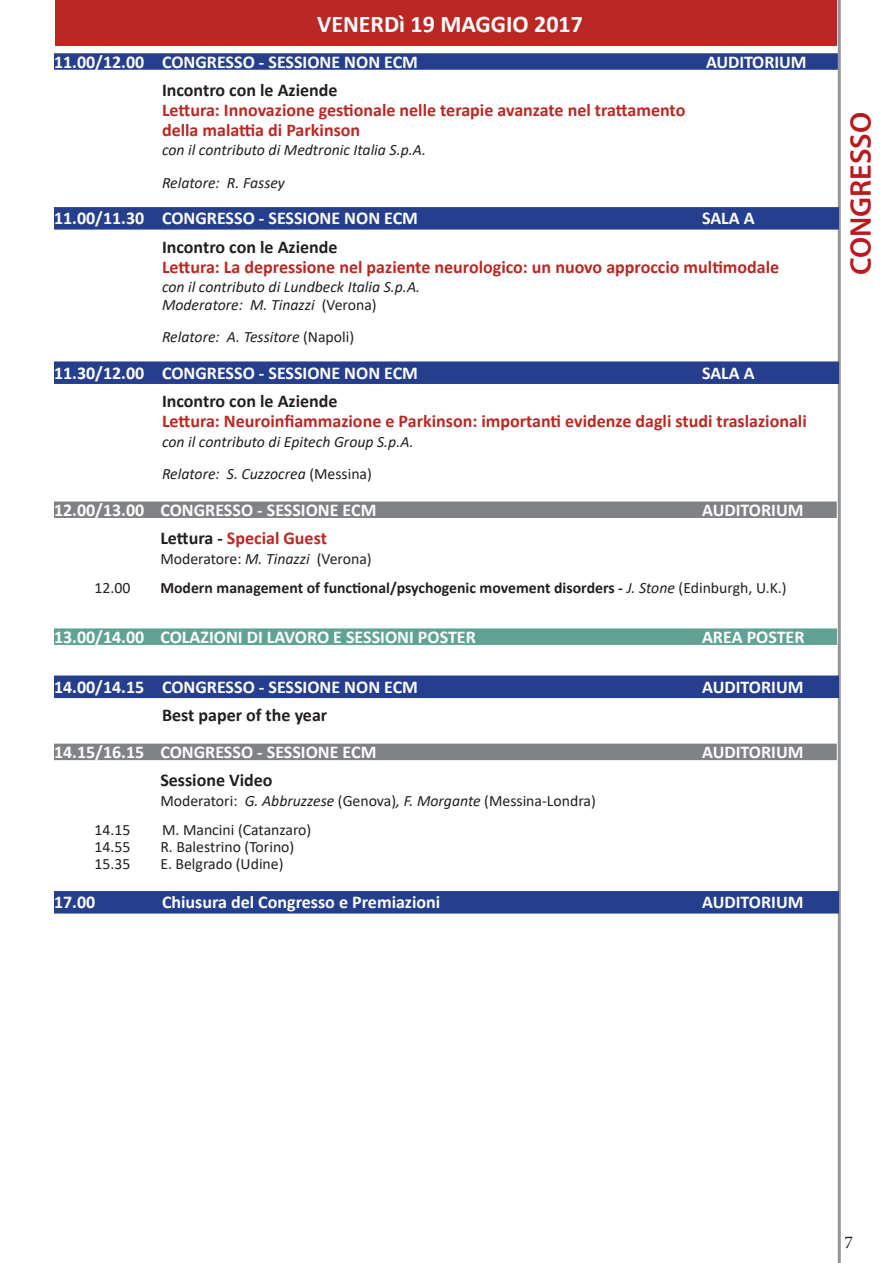
<style>
.page{position:relative;width:893px;height:1263px;background:#fff}
.page>*{position:absolute;margin:0;border:0;box-sizing:border-box;transform-origin:0 0}
.t1{font:600 30px "Myriad Pro";color:#ba191e}
.Normale{font:700 24px "Calibri";color:#fff}
.Normale-2{font:700 18px "Calibri";color:#fff}
.Punto_elenco{font:700 18px/19.8px "Calibri";color:#bb2824}
.Punto_elenco-2{font:700 18px "Calibri";color:#fff}
.Normale-3{font:700 18px "Calibri";color:#bb2824}
.Punto_elenco-3{font:700 18px "Calibri";color:#231f20}
.Normale-4{font:700 18px "Calibri";color:#231f20}
.t2{font:18px "Minion Pro";color:#231f20}
.Punto_elenco-4{font:italic 15.75px/17.4px "Calibri";color:#231f20}
.Normale-5{font:15.75px "Calibri";color:#231f20}
.Normale-6{font:700 15.75px "Calibri";color:#231f20}
.s1{color:#231f20}
.s2{font-style:normal}
.s3{font-style:italic}
.s4{font-weight:400;font-style:italic}
.s5{font-weight:400}
</style>
<div class="page">
<hr style="left:838px;top:0;width:3px;height:1263px;background:#939598">
<div style="left:55px;top:0;width:781px;height:45px;background:#bb2824"></div>
<div style="left:54px;top:53px;width:784px;height:17px;background:#253f8e"></div>
<div style="left:54px;top:207px;width:785px;height:23px;background:#253f8e"></div>
<div style="left:54px;top:361px;width:785px;height:23px;background:#253f8e"></div>
<div style="left:54px;top:501px;width:783px;height:17px;background:#808285"></div>
<div style="left:54px;top:628px;width:783px;height:17px;background:#60a394"></div>
<div style="left:54px;top:675px;width:785px;height:23px;background:#253f8e"></div>
<div style="left:54px;top:744px;width:783px;height:16px;background:#808285"></div>
<div style="left:54px;top:891px;width:785px;height:22px;background:#253f8e"></div>
<p class="Normale" style="left:317px;top:7px;width:267px">VENERDì 19 MAGGIO 2017</p>
<p class="Punto_elenco-2" style="left:54px;top:49px;width:366px">11.00/12.00 CONGRESSO - SESSIONE NON ECM</p>
<p class="Punto_elenco-2" style="left:706px;top:49px;width:102px">AUDITORIUM</p>
<p class="Punto_elenco" style="left:162px;top:80px;width:525px"><span class="s1">Incontro con le Aziende<br></span>Lettura: Innovazione gestionale nelle terapie avanzate nel trattamento della malattia di Parkinson</p>
<p class="Punto_elenco-4" style="left:162px;top:141px;width:266px">con il contributo di Medtronic Italia S.p.A.</p>
<p class="Punto_elenco-4" style="left:162px;top:173px;width:124px">Relatore: R. Fassey</p>
<p class="Normale-2" style="left:54px;top:206px;width:366px">11.00/11.30 CONGRESSO - SESSIONE NON ECM</p>
<p class="Normale-2" style="left:702px;top:206px;width:54px">SALA A</p>
<p class="Punto_elenco" style="left:162px;top:237px;width:619px"><span class="s1">Incontro con le Aziende<br></span>Lettura: La depressione nel paziente neurologico: un nuovo approccio multimodale</p>
<p class="Punto_elenco-4" style="left:162px;top:278px;width:260px">con il contributo di Lundbeck Italia S.p.A.<br>Moderatore: M. Tinazzi <span class="s2">(Verona)</span></p>
<p class="Punto_elenco-4" style="left:162px;top:327px;width:194px">Relatore: A. Tessitore <span class="s2">(Napoli)</span></p>
<p class="Normale-2" style="left:54px;top:360px;width:366px">11.30/12.00 CONGRESSO - SESSIONE NON ECM</p>
<p class="Normale-2" style="left:702px;top:360px;width:54px">SALA A</p>
<p class="Punto_elenco" style="left:162px;top:391px;width:646px"><span class="s1">Incontro con le Aziende<br></span>Lettura: Neuroinfiammazione e Parkinson: importanti evidenze dagli studi traslazionali</p>
<p class="Punto_elenco-4" style="left:162px;top:432px;width:253px">con il contributo di Epitech Group S.p.A.</p>
<p class="Punto_elenco-4" style="left:162px;top:464px;width:211px">Relatore: S. Cuzzocrea <span class="s2">(Messina)</span></p>
<p class="Normale-2" style="left:54px;top:497px;width:324px">12.00/13.00 CONGRESSO - SESSIONE ECM</p>
<p class="Normale-2" style="left:702px;top:497px;width:103px">AUDITORIUM</p>
<p class="Normale-3" style="left:160px;top:525px;width:168px"><span class="s1">Lettura -</span> Special Guest</p>
<p class="Normale-5" style="left:160px;top:548px;width:213px">Moderatore: <span class="s3">M. Tinazzi</span> (Verona)</p>
<p class="Normale-5" style="left:94px;top:576px;width:37px">12.00</p>
<p class="Normale-6" style="left:160px;top:576px;width:628px">Modern management of functional/psychogenic movement disorders - <span class="s4">J. Stone</span> <span class="s5">(Edinburgh, U.K.)</span></p>
<p class="Normale-2" style="left:54px;top:624px;width:423px">13.00/14.00 COLAZIONI DI LAVORO E SESSIONI POSTER</p>
<p class="Normale-2" style="left:702px;top:624px;width:104px">AREA POSTER</p>
<p class="Normale-2" style="left:54px;top:674px;width:366px">14.00/14.15 CONGRESSO - SESSIONE NON ECM</p>
<p class="Normale-2" style="left:702px;top:674px;width:103px">AUDITORIUM</p>
<p class="Punto_elenco-3" style="left:162px;top:702px;width:167px">Best paper of the year</p>
<p class="Normale-2" style="left:54px;top:739px;width:324px">14.15/16.15 CONGRESSO - SESSIONE ECM</p>
<p class="Normale-2" style="left:702px;top:739px;width:103px">AUDITORIUM</p>
<p class="Normale-4" style="left:160px;top:768px;width:114px">Sessione Video</p>
<p class="Normale-5" style="left:160px;top:790px;width:437px">Moderatori: <span class="s3">G. Abbruzzese</span> (Genova)<span class="s3">, F. Morgante</span> (Messina-Londra)</p>
<p class="Normale-5" style="left:94px;top:818px;width:37px">14.15</p>
<p class="Normale-5" style="left:162px;top:818px;width:151px">M. Mancini (Catanzaro)</p>
<p class="Normale-5" style="left:94px;top:836px;width:37px">14.55</p>
<p class="Normale-5" style="left:160px;top:836px;width:136px">R. Balestrino (Torino)</p>
<p class="Normale-5" style="left:94px;top:853px;width:37px">15.35</p>
<p class="Normale-5" style="left:160px;top:853px;width:125px">E. Belgrado (Udine)</p>
<p class="Normale-2" style="left:54px;top:889px;width:43px">17.00</p>
<p class="Normale-2" style="left:162px;top:889px;width:280px">Chiusura del Congresso e Premiazioni</p>
<p class="Normale-2" style="left:702px;top:889px;width:103px">AUDITORIUM</p>
<h1 class="t1" style="left:842px;top:275px;width:165px;rotate:-90deg">CONGRESSO</h1>
<p class="t2" style="left:844px;top:1230px;width:10px">7</p>
</div>
